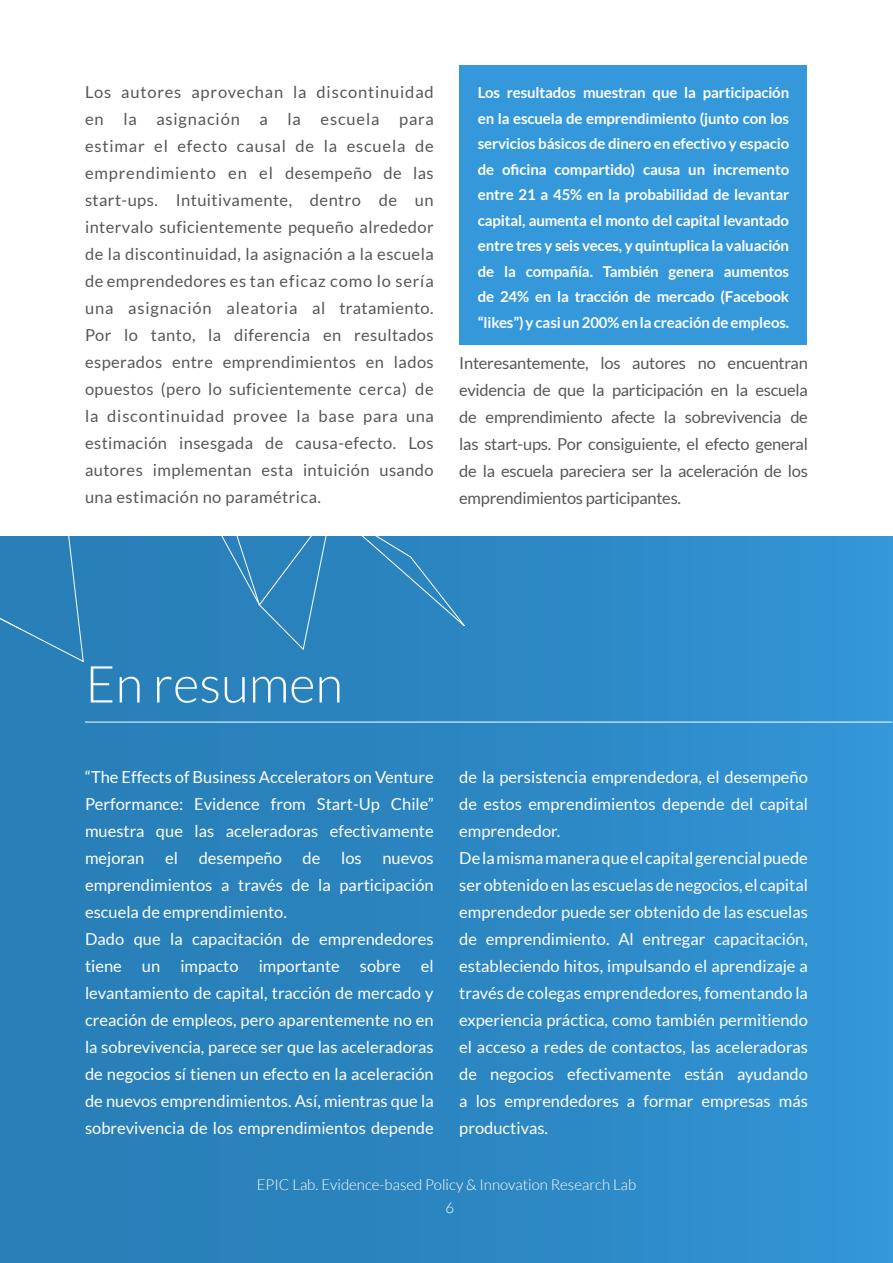
<style>
.page{position:relative;width:893px;height:1263px;background:#fff}
.page>*{position:absolute;margin:0;border:0;box-sizing:border-box;transform-origin:0 0}
.t1{font:300 51px "Lato";color:#fff}
.t2{font:16.5px/27px "Lato";color:#fff}
.t3{font:16.5px/27px "Lato";letter-spacing:-.005em;color:#575756;text-align:justify}
.t4{font:700 15px/25.5px "Lato";letter-spacing:-.01em;color:#fff;text-align:justify}
.t5{font:300 15px "Lato";color:#fff}
</style>
<div class="page">
<div style="left:0;top:536px;width:892px;height:727px;background:linear-gradient(to right,#277cb3,#3293d4)"></div>
<div style="left:459px;top:66px;width:348px;height:279px;background:#3498db"></div>
<hr style="left:85px;top:722px;width:807px;height:1px;background:#fff">
<div style="left:1px;top:536px;width:463px;height:125px;background:#2a81bb"></div>
<p class="t3" style="left:85px;top:79px;width:350px">Los autores aprovechan la discontinuidad en la asignación a la escuela para estimar el efecto causal de la escuela de emprendimiento en el desempeño de las start-ups. Intuitivamente, dentro de un intervalo suficientemente pequeño alrededor de la discontinuidad, la asignación a la escuela de emprendedores es tan eficaz como lo sería una asignación aleatoria al tratamiento.<br>Por lo tanto, la diferencia en resultados esperados entre emprendimientos en lados opuestos (pero lo suficientemente cerca) de la discontinuidad provee la base para una estimación insesgada de causa-efecto. Los autores implementan esta intuición usando una estimación no paramétrica.</p>
<p class="t4" style="left:478px;top:80px;width:313px">Los resultados muestran que la participación en la escuela de emprendimiento (junto con los servicios básicos de dinero en efectivo y espacio de oficina compartido) causa un incremento entre 21 a 45% en la probabilidad de levantar capital, aumenta el monto del capital levantado entre tres y seis veces, y quintuplica la valuación de la compañía. También genera aumentos de 24% en la tracción de mercado (Facebook “likes”) y casi un 200% en la creación de empleos.</p>
<p class="t3" style="left:459px;top:349px;width:350px">Interesantemente, los autores no encuentran evidencia de que la participación en la escuela de emprendimiento afecte la sobrevivencia de las start-ups. Por consiguiente, el efecto general de la escuela pareciera ser la aceleración de los emprendimientos participantes.</p>
<h1 class="t1" style="left:85px;top:657px;width:259px">En resumen</h1>
<p class="t2" style="left:85px;top:763px;width:350px;text-align:justify">“The Effects of Business Accelerators on Venture Performance: Evidence from Start-Up Chile” muestra que las aceleradoras efectivamente mejoran</p>
<p class="t2" style="left:165px;top:844px;width:14px">el</p>
<p class="t2" style="left:199px;top:844px;width:85px">desempeño</p>
<p class="t2" style="left:303px;top:844px;width:19px">de</p>
<p class="t2" style="left:341px;top:844px;width:22px">los</p>
<p class="t2" style="left:85px;top:844px;width:350px;text-indent:297px">nuevos emprendimientos a través de la participación escuela de emprendimiento.<br>Dado que la capacitación de emprendedores tiene un impacto importante sobre el levantamiento de capital, tracción de mercado y creación de empleos, pero aparentemente no en la sobrevivencia, parece ser que las aceleradoras de negocios sí tienen un efecto en la aceleración de nuevos emprendimientos. Así, mientras que la sobrevivencia de los emprendimientos depende</p>
<p class="t2" style="left:459px;top:763px;width:350px">de la persistencia emprendedora, el desempeño de estos emprendimientos depende del capital emprendedor.<br>De la misma manera que el capital gerencial puede ser obtenido en las escuelas de negocios, el capital emprendedor puede ser obtenido de las escuelas de emprendimiento. Al entregar capacitación, estableciendo hitos, impulsando el aprendizaje a través de colegas emprendedores, fomentando la experiencia práctica, como también permitiendo el acceso a redes de contactos, las aceleradoras de negocios efectivamente están ayudando a los emprendedores a formar empresas más productivas.</p>
<p class="t5" style="left:257px;top:1176px;width:381px">EPIC Lab. Evidence-based Policy &amp; Innovation Research Lab</p>
<p class="t5" style="left:446px;top:1199px;width:10px">6</p>
</div>
